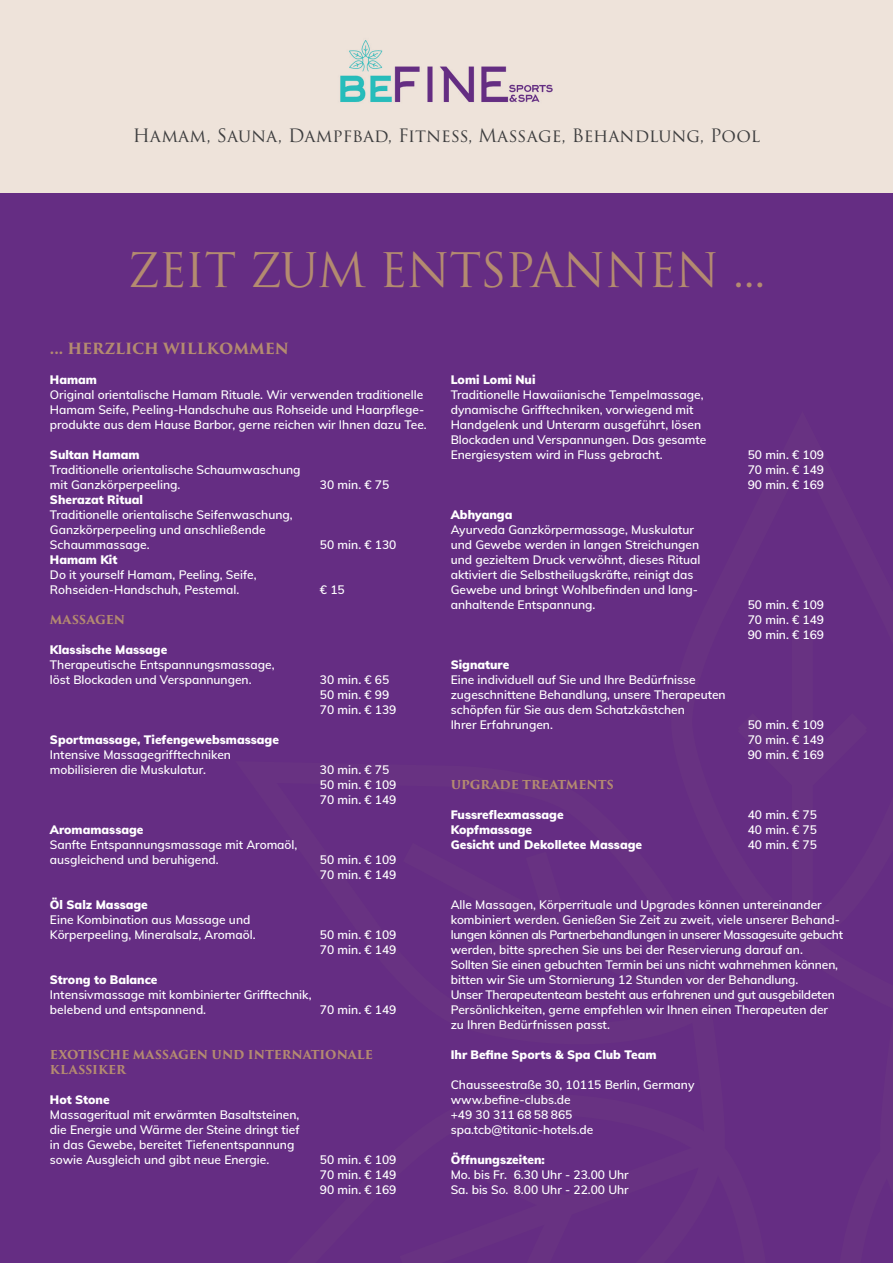
<style>
.page{position:relative;width:893px;height:1263px;background:#fff}
.page>*{position:absolute;margin:0;border:0;box-sizing:border-box;transform-origin:0 0}
.t1{font:46.35px "Trajan Pro 3";letter-spacing:-.025em;color:#b48b70}
.t2{font:18px "Trajan Pro 3";color:#3e3e3f}
.t3{font:700 15px "Trajan Pro 3";letter-spacing:-.015em;color:#b48b70}
.t4{font:600 12px/15px "Muli";color:#fff}
.t5{font:900 12px "Muli";color:#fff}
.t6{font:700 12px/15px "Trajan Pro 3";letter-spacing:-.005em;color:#b48b70}
</style>
<div class="page">
<div style="left:0;top:0;width:893px;height:193px;background:#eee3da"></div>
<div style="left:0;top:193px;width:893px;height:1070px;background:#652d83"></div>
<img style="left:325px;top:36px;width:243px;height:70px">
<h2 class="t2" style="left:133px;top:123px;width:629px">Hamam, Sauna, Dampfbad, Fitness, Massage, Behandlung, Pool</h2>
<h1 class="t1" style="left:127px;top:239px;width:640px">ZEIT ZUM ENTSPANNEN ...</h1>
<p class="t3" style="left:50px;top:337px;width:241px">... HERZLICH WILLKOMMEN</p>
<p class="t5" style="left:50px;top:371px;width:49px">Hamam</p>
<p class="t4" style="left:50px;top:387px;width:378px">Original orientalische Hamam Rituale. Wir verwenden traditionelle<br>Hamam Seife, Peeling-Handschuhe aus Rohseide und Haarpflege&shy;produkte aus dem Hause Barbor, gerne reichen wir Ihnen dazu Tee.</p>
<p class="t5" style="left:50px;top:446px;width:91px">Sultan Hamam</p>
<p class="t4" style="left:50px;top:462px;width:252px">Traditionelle orientalische Schaumwaschung mit Ganzkörperpeeling.</p>
<p class="t4" style="left:320px;top:477px;width:71px">30 min. € 75</p>
<p class="t5" style="left:50px;top:491px;width:94px">Sherazat Ritual</p>
<p class="t4" style="left:50px;top:507px;width:244px">Traditionelle orientalische Seifenwaschung,<br>Ganzkörperpeeling und anschließende<br>Schaummassage.</p>
<p class="t5" style="left:50px;top:551px;width:69px">Hamam Kit</p>
<p class="t4" style="left:50px;top:567px;width:208px">Do it yourself Hamam, Peeling, Seife,<br>Rohseiden-Handschuh, Pestemal.</p>
<p class="t6" style="left:50px;top:612px;width:77px">MASSAGEN</p>
<p class="t5" style="left:50px;top:641px;width:119px">Klassische Massage</p>
<p class="t4" style="left:50px;top:657px;width:226px">Therapeutische Entspannungsmassage, löst Blockaden und Verspannungen.</p>
<p class="t5" style="left:50px;top:731px;width:231px">Sportmassage, Tiefengewebsmassage</p>
<p class="t4" style="left:50px;top:747px;width:183px">Intensive Massagegrifftechniken mobilisieren die Muskulatur.</p>
<p class="t5" style="left:50px;top:821px;width:95px">Aromamassage</p>
<p class="t4" style="left:50px;top:837px;width:249px">Sanfte Entspannungsmassage mit Aromaöl, ausgleichend und beruhigend.</p>
<p class="t5" style="left:50px;top:896px;width:99px">Öl Salz Massage</p>
<p class="t4" style="left:50px;top:912px;width:207px">Eine Kombination aus Massage und<br>Körperpeeling, Mineralsalz, Aromaöl.</p>
<p class="t4" style="left:320px;top:537px;width:78px">50 min. € 130</p>
<p class="t4" style="left:320px;top:582px;width:26px">€ 15</p>
<p class="t4" style="left:320px;top:672px;width:78px">30 min. € 65<br>50 min. € 99<br>70 min. € 139</p>
<p class="t4" style="left:320px;top:762px;width:78px">30 min. € 75<br>50 min. € 109<br>70 min. € 149</p>
<p class="t4" style="left:320px;top:852px;width:78px">50 min. € 109<br>70 min. € 149</p>
<p class="t4" style="left:320px;top:927px;width:78px">50 min. € 109<br>70 min. € 149</p>
<p class="t5" style="left:50px;top:971px;width:109px">Strong to Balance</p>
<p class="t4" style="left:50px;top:987px;width:263px">Intensivmassage mit kombinierter Grifftechnik, belebend und entspannend.</p>
<p class="t4" style="left:320px;top:1002px;width:78px">70 min. € 149</p>
<p class="t6" style="left:50px;top:1047px;width:324px">EXOTISCHE MASSAGEN UND INTERNATIONALE<br>KLASSIKER</p>
<p class="t5" style="left:50px;top:1091px;width:61px">Hot Stone</p>
<p class="t4" style="left:50px;top:1107px;width:251px">Massageritual mit erwärmten Basaltsteinen, die Energie und Wärme der Steine dringt tief in das Gewebe, bereitet Tiefenentspannung sowie Ausgleich und gibt neue Energie.</p>
<p class="t4" style="left:320px;top:1152px;width:78px;text-align:justify">50 min. € 109<br>70 min. € 149<br>90 min. € 169</p>
<p class="t5" style="left:451px;top:371px;width:86px">Lomi Lomi Nui</p>
<p class="t4" style="left:451px;top:387px;width:257px">Traditionelle Hawaiianische Tempelmassage, dynamische Grifftechniken, vorwiegend mit Handgelenk und Unterarm ausgeführt, lösen Blockaden und Verspannungen. Das gesamte Energiesystem wird in Fluss gebracht.</p>
<p class="t5" style="left:451px;top:506px;width:63px">Abhyanga</p>
<p class="t4" style="left:451px;top:522px;width:251px">Ayurveda Ganzkörpermassage, Muskulatur und Gewebe werden in langen Streichungen und gezieltem Druck verwöhnt, dieses Ritual aktiviert die Selbstheilugskräfte, reinigt das Gewebe und bringt Wohlbefinden und lang&shy;anhaltende Entspannung.</p>
<p class="t5" style="left:451px;top:656px;width:60px">Signature</p>
<p class="t4" style="left:451px;top:672px;width:277px">Eine individuell auf Sie und Ihre Bedürfnisse zugeschnittene Behandlung, unsere Therapeuten schöpfen für Sie aus dem Schatzkästchen<br>Ihrer Erfahrungen.</p>
<p class="t4" style="left:748px;top:447px;width:78px;text-align:justify">50 min. € 109<br>70 min. € 149<br>90 min. € 169</p>
<p class="t4" style="left:748px;top:597px;width:78px;text-align:justify">50 min. € 109<br>70 min. € 149<br>90 min. € 169</p>
<p class="t4" style="left:748px;top:717px;width:78px;text-align:justify">50 min. € 109<br>70 min. € 149<br>90 min. € 169</p>
<p class="t6" style="left:451px;top:777px;width:164px">UPGRADE TREATMENTS</p>
<p class="t5" style="left:451px;top:806px;width:114px">Fussreflexmassage</p>
<p class="t4" style="left:748px;top:807px;width:71px">40 min. € 75</p>
<p class="t5" style="left:451px;top:821px;width:83px">Kopfmassage</p>
<p class="t4" style="left:748px;top:822px;width:71px">40 min. € 75</p>
<p class="t5" style="left:451px;top:836px;width:193px">Gesicht und Dekolletee Massage</p>
<p class="t4" style="left:748px;top:837px;width:71px">40 min. € 75</p>
<p class="t4" style="left:451px;top:897px;width:394px">Alle Massagen, Körperrituale und Upgrades können untereinander kombiniert werden. Genießen Sie Zeit zu zweit, viele unserer Behand&shy;lungen können als Partnerbehandlungen in unserer Massagesuite gebucht werden, bitte sprechen Sie uns bei der Reservierung darauf an.<br>Sollten Sie einen gebuchten Termin bei uns nicht wahrnehmen können, bitten wir Sie um Stornierung 12 Stunden vor der Behandlung.<br>Unser Therapeutenteam besteht aus erfahrenen und gut ausgebildeten Persönlichkeiten, gerne empfehlen wir Ihnen einen Therapeuten der zu Ihren Bedürfnissen passt.</p>
<p class="t5" style="left:451px;top:1046px;width:207px">Ihr Befine Sports &amp; Spa Club Team</p>
<p class="t4" style="left:451px;top:1077px;width:245px">Chausseestraße 30, 10115 Berlin, Germany www.befine-clubs.de<br>+49 30 311 68 58 865 spa.tcb@titanic-hotels.de</p>
<p class="t5" style="left:451px;top:1151px;width:96px">Öffnungszeiten:</p>
<p class="t4" style="left:451px;top:1167px;width:180px">Mo. bis Fr. 6.30 Uhr - 23.00 Uhr<br>Sa. bis So. 8.00 Uhr - 22.00 Uhr</p>
</div>
